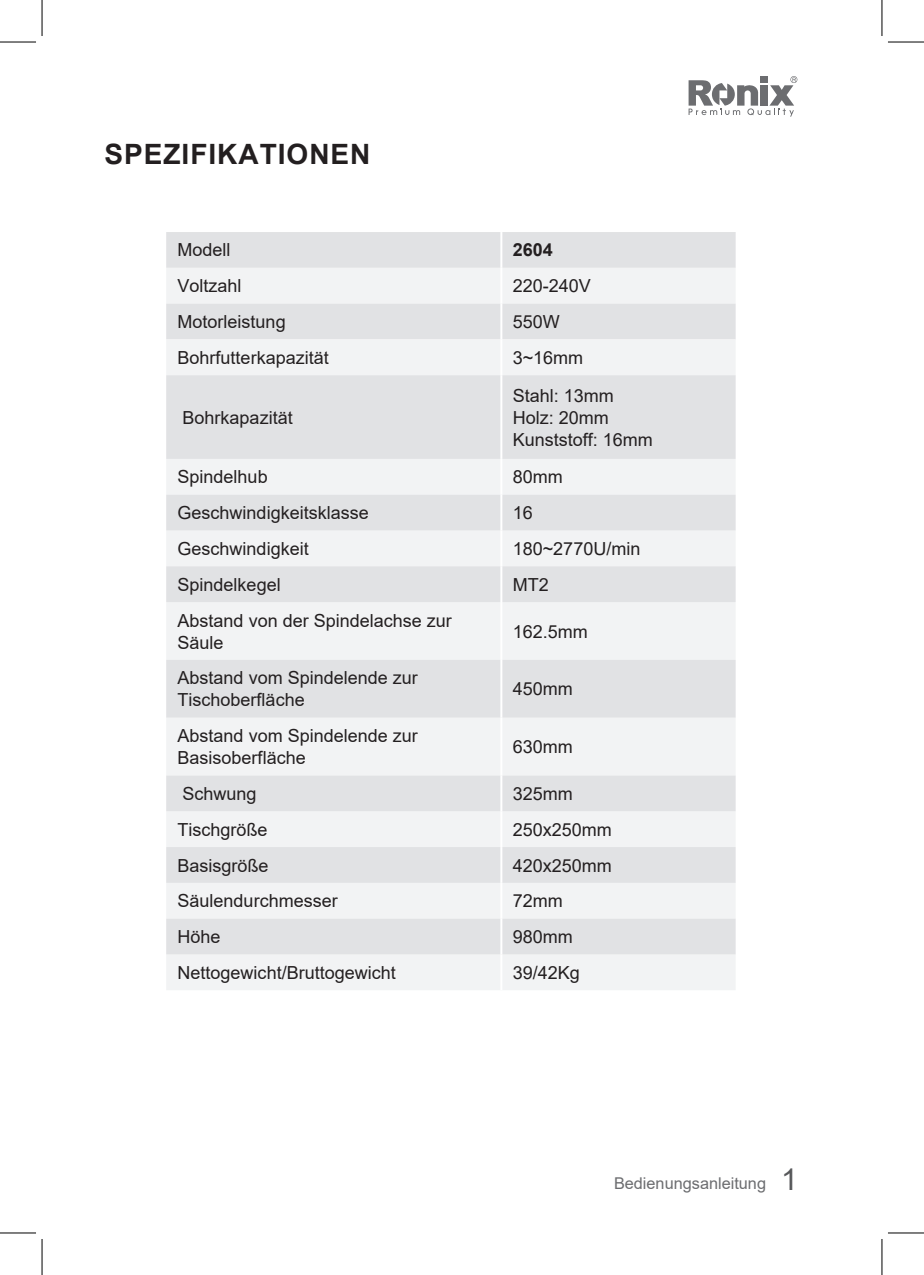
<style>
.page{position:relative;width:924px;height:1275px;background:#fff}
.page>*{position:absolute;margin:0;border:0;box-sizing:border-box;transform-origin:0 0}
.t1{font:700 28px "Arial";letter-spacing:.035em;color:#231f20}
.t2{font:18px/22px "Arial";color:#231f20}
.t3{font:700 18px "Arial";color:#231f20}
.t4{font:16.2px "Arial";color:#6c6d70}
.s1{font-size:30.6px;color:#fff}
.s2{font-size:30px;color:#57585a}
</style>
<div class="page">
<svg style="left:688px;top:76px;width:109px;height:41px"></svg>
<div style="left:760px;top:76px;width:7px;height:7px;background:#6c6d70"></div>
<svg style="left:166px;top:232px;width:569px;height:107px"></svg>
<div style="left:166px;top:339px;width:569px;height:651px;background:#f2f3f4"></div>
<svg style="left:166px;top:375px;width:569px;height:579px;fill:#e1e2e4"></svg>
<hr style="left:500px;top:232px;width:2px;height:36px;background:#fff">
<hr style="left:500px;top:268px;width:2px;height:36px;background:#fff">
<hr style="left:500px;top:304px;width:2px;height:35px;background:#fff">
<hr style="left:500px;top:339px;width:2px;height:36px;background:#fff">
<hr style="left:500px;top:375px;width:2px;height:84px;background:#fff">
<hr style="left:500px;top:459px;width:2px;height:36px;background:#fff">
<hr style="left:500px;top:495px;width:2px;height:35px;background:#fff">
<hr style="left:500px;top:530px;width:2px;height:36px;background:#fff">
<hr style="left:500px;top:566px;width:2px;height:36px;background:#fff">
<hr style="left:500px;top:602px;width:2px;height:58px;background:#fff">
<hr style="left:500px;top:660px;width:2px;height:57px;background:#fff">
<hr style="left:500px;top:717px;width:2px;height:58px;background:#fff">
<hr style="left:500px;top:775px;width:2px;height:36px;background:#fff">
<hr style="left:500px;top:811px;width:2px;height:36px;background:#fff">
<hr style="left:500px;top:847px;width:2px;height:36px;background:#fff">
<hr style="left:500px;top:883px;width:2px;height:35px;background:#fff">
<hr style="left:500px;top:918px;width:2px;height:36px;background:#fff">
<hr style="left:500px;top:954px;width:2px;height:36px;background:#fff">
<hr style="left:0;top:42px;width:36px;height:1px;background:#000">
<hr style="left:887px;top:42px;width:36px;height:1px;background:#000">
<hr style="left:0;top:1232px;width:36px;height:1px;background:#000">
<hr style="left:887px;top:1232px;width:36px;height:1px;background:#000">
<hr style="left:42px;top:0;width:1px;height:36px;background:#000">
<hr style="left:42px;top:1239px;width:1px;height:36px;background:#000">
<hr style="left:881px;top:0;width:1px;height:36px;background:#000">
<hr style="left:881px;top:1239px;width:1px;height:36px;background:#000">
<h1 class="t1" style="left:104px;top:135px;width:267px">SPEZIFIKATIONEN</h1>
<p class="t2" style="left:177px;top:239px;width:55px">Modell</p>
<p class="t3" style="left:512px;top:237px;width:42px">2604</p>
<p class="t2" style="left:177px;top:275px;width:66px">Voltzahl</p>
<p class="t2" style="left:512px;top:275px;width:80px">220-240V</p>
<p class="t2" style="left:177px;top:311px;width:110px">Motorleistung</p>
<p class="t2" style="left:512px;top:311px;width:49px">550W</p>
<p class="t2" style="left:177px;top:346px;width:153px">Bohrfutterkapazität</p>
<p class="t2" style="left:512px;top:346px;width:72px">3~16mm</p>
<p class="t2" style="left:182px;top:406px;width:112px">Bohrkapazität</p>
<p class="t2" style="left:512px;top:384px;width:142px">Stahl: 13mm<br>Holz: 20mm<br>Kunststoff: 16mm</p>
<p class="t2" style="left:177px;top:466px;width:92px">Spindelhub</p>
<p class="t2" style="left:512px;top:466px;width:52px">80mm</p>
<p class="t2" style="left:177px;top:502px;width:193px">Geschwindigkeitsklasse</p>
<p class="t2" style="left:512px;top:502px;width:22px">16</p>
<p class="t2" style="left:177px;top:537px;width:133px">Geschwindigkeit</p>
<p class="t2" style="left:512px;top:537px;width:129px">180~2770U/min</p>
<p class="t2" style="left:177px;top:573px;width:105px">Spindelkegel</p>
<p class="t2" style="left:512px;top:573px;width:37px">MT2</p>
<p class="t2" style="left:177px;top:609px;width:276px">Abstand von der Spindelachse zur<br>Säule</p>
<p class="t2" style="left:512px;top:620px;width:77px">162.5mm</p>
<p class="t2" style="left:177px;top:667px;width:242px">Abstand vom Spindelende zur<br>Tischoberfläche</p>
<p class="t2" style="left:512px;top:678px;width:62px">450mm</p>
<p class="t2" style="left:177px;top:724px;width:242px">Abstand vom Spindelende zur<br>Basisoberfläche</p>
<p class="t2" style="left:512px;top:735px;width:62px">630mm</p>
<p class="t2" style="left:182px;top:782px;width:76px">Schwung</p>
<p class="t2" style="left:512px;top:782px;width:62px">325mm</p>
<p class="t2" style="left:177px;top:818px;width:92px">Tischgröße</p>
<p class="t2" style="left:512px;top:818px;width:101px">250x250mm</p>
<p class="t2" style="left:177px;top:854px;width:93px">Basisgröße</p>
<p class="t2" style="left:512px;top:854px;width:101px">420x250mm</p>
<p class="t2" style="left:177px;top:890px;width:162px">Säulendurchmesser</p>
<p class="t2" style="left:512px;top:890px;width:52px">72mm</p>
<p class="t2" style="left:177px;top:925px;width:45px">Höhe</p>
<p class="t2" style="left:512px;top:925px;width:62px">980mm</p>
<p class="t2" style="left:177px;top:961px;width:220px">Nettogewicht/Bruttogewicht</p>
<p class="t2" style="left:512px;top:961px;width:69px">39/42Kg</p>
<p class="t4" style="left:613px;top:1172px;width:185px">Bedienungsanleitung <span class="s1">|</span><span class="s2">1</span></p>
</div>
